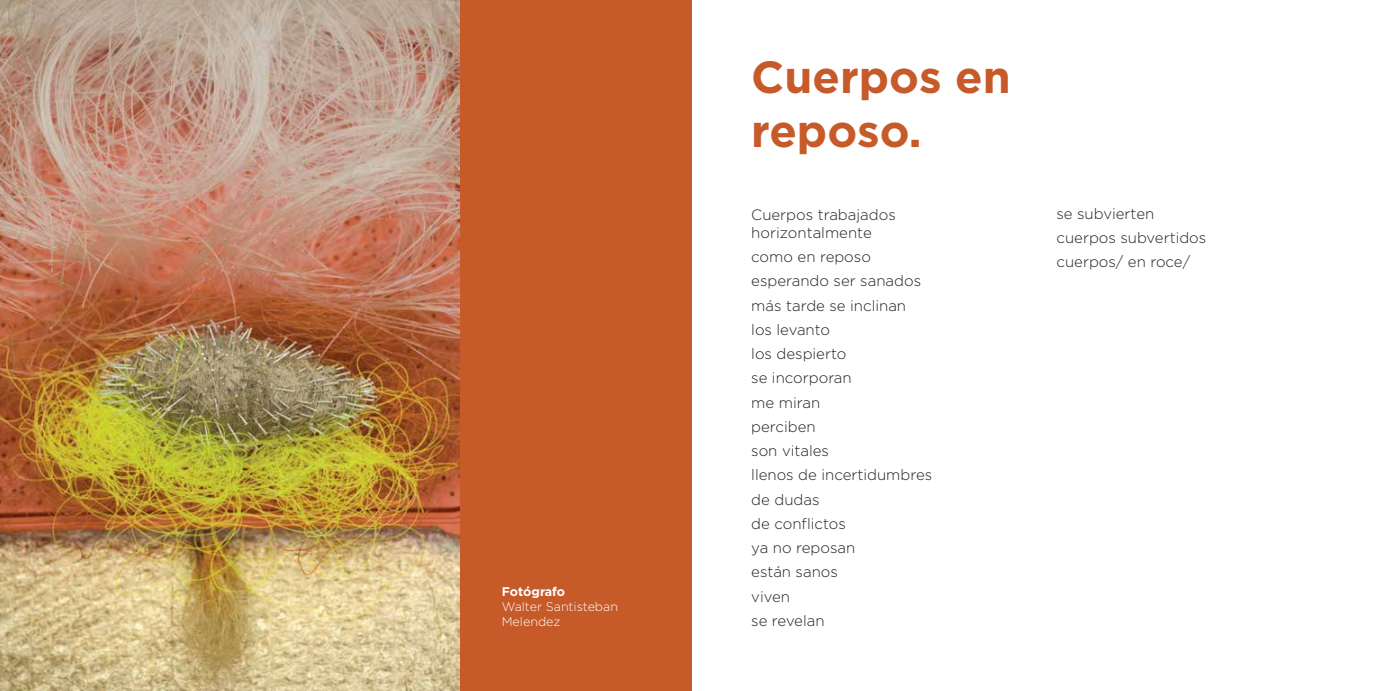
<style>
.page{position:relative;width:1382px;height:691px;background:#fff}
.page>*{position:absolute;margin:0;border:0;box-sizing:border-box;transform-origin:0 0}
.t1{font:700 45px/54px "Gotham";color:#c75a29}
.t2{font:300 15px/24.2px "Gotham";color:#231f20}
.t3{font:300 12.5px/15px "Gotham";color:#fff}
.t4{font:700 12.5px "Gotham";color:#fff}
</style>
<div class="page">
<div style="left:0;top:0;width:691px;height:691px;background:#c75a29"></div>
<img style="left:0;top:0;width:460px;height:690px">
<p class="t4" style="left:502px;top:585px;width:65px">Fotógrafo</p>
<p class="t3" style="left:502px;top:599px;width:118px">Walter Santisteban<br>Melendez</p>
<h1 class="t1" style="left:751px;top:49px;width:261px">Cuerpos en reposo.</h1>
<p class="t2" style="left:751px;top:205px;width:146px;line-height:18px">Cuerpos trabajados horizontalmente</p>
<p class="t2" style="left:751px;top:244px;width:183px">como en reposo esperando ser sanados más tarde se inclinan<br>los levanto<br>los despierto<br>se incorporan<br>me miran<br>perciben<br>son vitales<br>llenos de incertidumbres de dudas<br>de conflictos<br>ya no reposan<br>están sanos<br>viven<br>se revelan</p>
<p class="t2" style="left:1056px;top:201px;width:151px">se subvierten cuerpos subvertidos cuerpos/ en roce/</p>
</div>
